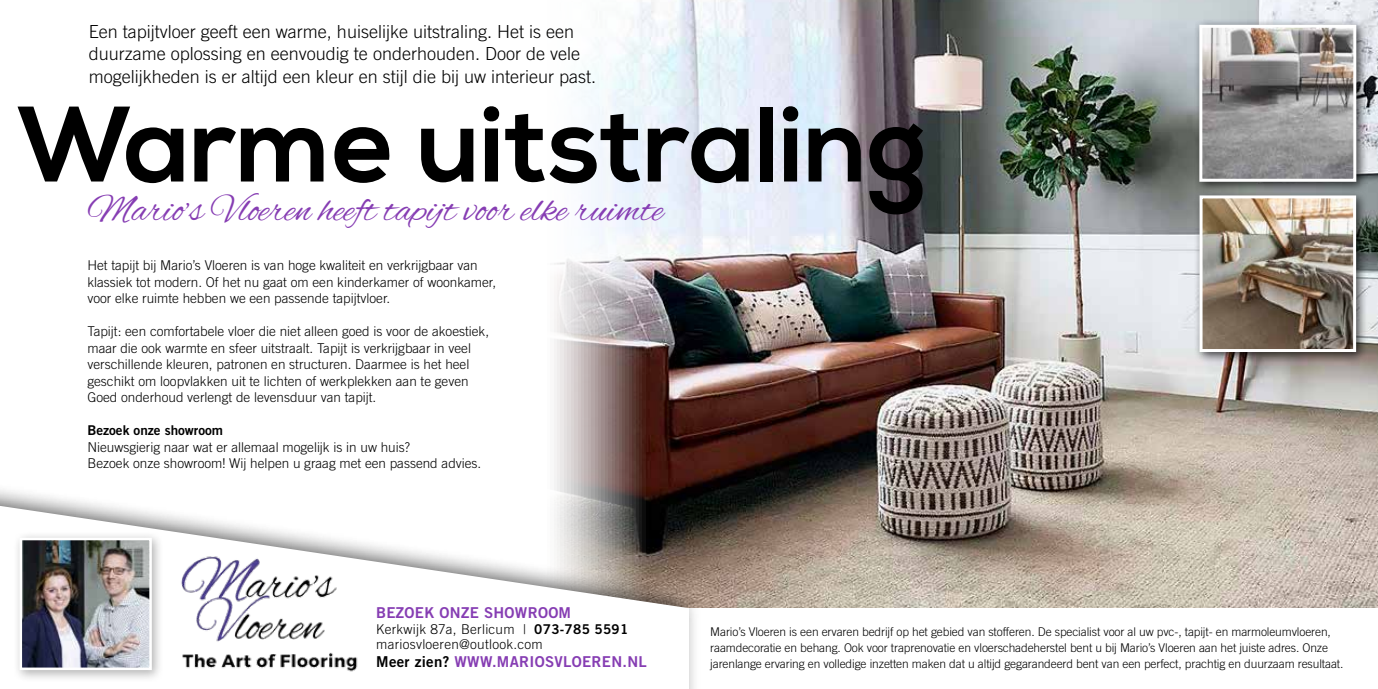
<style>
.page{position:relative;width:1378px;height:689px;background:#fff}
.page>*{position:absolute;margin:0;border:0;box-sizing:border-box;transform-origin:0 0}
.t1{font:700 106.95px "Nexa";color:#000}
.t2{font:39px "Alex Brush";letter-spacing:.005em;color:#863db3}
.t3{font:300 18px/22.5px "Trade Gothic LT Std";color:#000}
.t4{font:15px "Trade Gothic LT Std Bd 2";letter-spacing:.02em;color:#863db3}
.t5{font:300 13.5px/16.5px "Trade Gothic LT Std";color:#000}
.t6{font:300 13.5px/15.8px "Trade Gothic LT Std";letter-spacing:.02em;color:#000}
.t7{font:13.5px "Trade Gothic LT Std Bd 2";color:#000}
.t8{font:300 12px/15.8px "Trade Gothic LT Std";letter-spacing:-.01em;color:#000}
.s1{font-family:"Trade Gothic LT Std Bd 2";font-weight:400}
.s2{color:#000}
</style>
<div class="page">
<img style="left:554px;top:0;width:824px;height:607px">
<div style="left:0;top:482px;width:689px;height:207px;background:#000;opacity:.61"></div>
<svg style="left:0;top:506px;width:689px;height:183px"></svg>
<img style="left:169px;top:549px;width:198px;height:127px">
<div style="left:13px;top:531px;width:152px;height:152px;background:#000;opacity:.3"></div>
<img style="left:24px;top:542px;width:124px;height:124px">
<div style="left:20px;top:538px;width:132px;height:132px;border:3px solid #fff"></div>
<div style="left:689px;top:482px;width:11px;height:207px;background:#000;opacity:.61"></div>
<div style="left:1193px;top:19px;width:175px;height:175px;background:#000;opacity:.7"></div>
<img style="left:1203px;top:29px;width:149px;height:149px">
<div style="left:1199px;top:25px;width:157px;height:157px;border:3px solid #fff"></div>
<div style="left:1193px;top:189px;width:175px;height:175px;background:#000;opacity:.7"></div>
<img style="left:1203px;top:199px;width:149px;height:149px">
<div style="left:1199px;top:195px;width:157px;height:157px;border:3px solid #fff"></div>
<h3 class="t3" style="left:89px;top:20px;width:509px">Een tapijtvloer geeft een warme, huiselijke uitstraling. Het is een duurzame oplossing en eenvoudig te onderhouden. Door de vele mogelijkheden is er altijd een kleur en stijl die bij uw interieur past.</h3>
<h1 class="t1" style="left:17px;top:83px;width:911px">Warme uitstraling</h1>
<h2 class="t2" style="left:87px;top:188px;width:577px">Mario’s Vloeren heeft tapijt voor elke ruimte</h2>
<p class="t5" style="left:87px;top:257px;width:410px">Het tapijt bij Mario’s Vloeren is van hoge kwaliteit en verkrijgbaar van klassiek tot modern. Of het nu gaat om een kinderkamer of woonkamer, voor elke ruimte hebben we een passende tapijtvloer.</p>
<p class="t5" style="left:87px;top:323px;width:403px">Tapijt: een comfortabele vloer die niet alleen goed is voor de akoestiek, maar die ook warmte en sfeer uitstraalt. Tapijt is verkrijgbaar in veel verschillende kleuren, patronen en structuren. Daarmee is het heel geschikt om loopvlakken uit te lichten of werkplekken aan te geven Goed onderhoud verlengt de levensduur van tapijt.</p>
<p class="t7" style="left:87px;top:422px;width:137px">Bezoek onze showroom</p>
<p class="t5" style="left:87px;top:438px;width:395px">Nieuwsgierig naar wat er allemaal mogelijk is in uw huis?<br>Bezoek onze showroom! Wij helpen u graag met een passend advies.</p>
<p class="t4" style="left:376px;top:603px;width:196px">BEZOEK ONZE SHOWROOM</p>
<p class="t6" style="left:376px;top:621px;width:254px">Kerkwijk 87a, Berlicum | <span class="s1">073-785 5591 </span>mariosvloeren@outlook.com</p>
<p class="t4" style="left:376px;top:653px;width:272px"><span class="s2">Meer zien?</span> WWW.MARIOSVLOEREN.NL</p>
<p class="t8" style="left:710px;top:624px;width:634px">Mario’s Vloeren is een ervaren bedrijf op het gebied van stofferen. De specialist voor al uw pvc-, tapijt- en marmoleumvloeren, raamdecoratie en behang. Ook voor traprenovatie en vloerschadeherstel bent u bij Mario’s Vloeren aan het juiste adres. Onze jarenlange ervaring en volledige inzetten maken dat u altijd gegarandeerd bent van een perfect, prachtig en duurzaam resultaat.</p>
</div>
